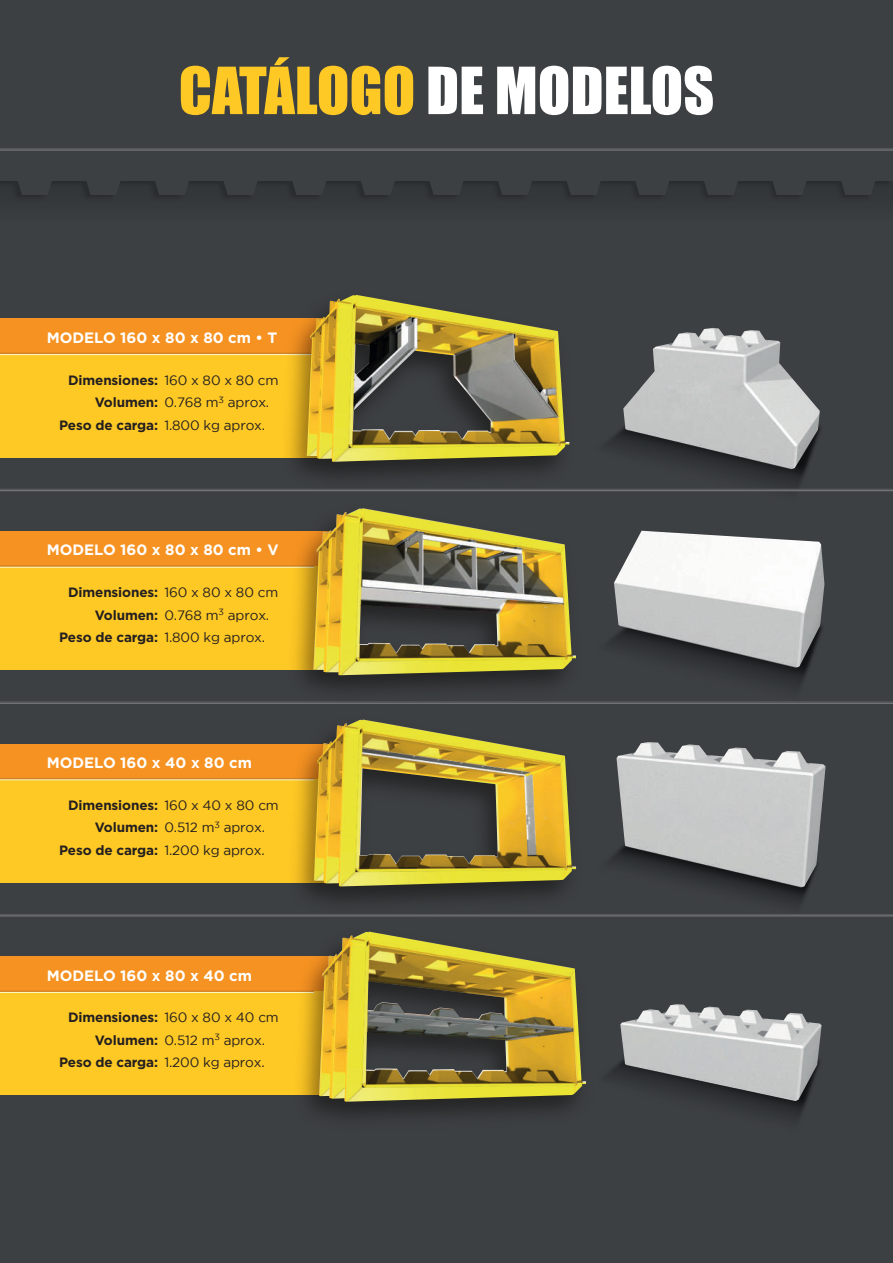
<style>
.page{position:relative;width:893px;height:1263px;background:#3d4043}
.page>*{position:absolute;margin:0;border:0;box-sizing:border-box;transform-origin:0 0}
.t1{font:60px "Impact";color:#fff}
.t2{font:700 15px "Gotham";color:#fff}
.t3{font:13.5px "Gotham";letter-spacing:-.01em;color:#231f20}
.t4{font:700 13.5px "Gotham";letter-spacing:-.01em;color:#231f20}
.s1{color:#fec825}
.s2{font-weight:400}
.s3{font-weight:700}
</style>
<div class="page">
<svg style="left:16px;top:181px;width:38px;height:14px"></svg>
<svg style="left:84px;top:181px;width:39px;height:14px"></svg>
<svg style="left:153px;top:181px;width:38px;height:14px"></svg>
<svg style="left:222px;top:181px;width:38px;height:14px"></svg>
<svg style="left:290px;top:181px;width:38px;height:14px"></svg>
<svg style="left:359px;top:181px;width:38px;height:14px"></svg>
<svg style="left:427px;top:181px;width:39px;height:14px"></svg>
<svg style="left:496px;top:181px;width:38px;height:14px"></svg>
<svg style="left:565px;top:181px;width:38px;height:14px"></svg>
<svg style="left:633px;top:181px;width:38px;height:14px"></svg>
<svg style="left:702px;top:181px;width:38px;height:14px"></svg>
<svg style="left:770px;top:181px;width:39px;height:14px"></svg>
<svg style="left:839px;top:181px;width:38px;height:14px"></svg>
<hr style="left:0;top:149px;width:893px;height:2px;background:#76787b">
<hr style="left:0;top:148px;width:893px;height:2px;background:#57585a">
<img style="left:593px;top:854px;width:277px;height:63px">
<img style="left:616px;top:761px;width:210px;height:126px">
<img style="left:620px;top:1004px;width:202px;height:97px">
<img style="left:586px;top:428px;width:287px;height:103px">
<img style="left:623px;top:328px;width:197px;height:141px">
<div style="left:0;top:319px;width:344px;height:138px;background:#fec825"></div>
<div style="left:0;top:319px;width:344px;height:34px;background:#f59222"></div>
<hr style="left:0;top:354px;width:314px;height:1px;background:#fbf8c2">
<hr style="left:0;top:353px;width:314px;height:1px;background:#d58326">
<div style="left:0;top:531px;width:344px;height:139px;background:#fec825"></div>
<div style="left:0;top:531px;width:344px;height:35px;background:#f59222"></div>
<hr style="left:0;top:566px;width:314px;height:2px;background:#fbf8c2">
<hr style="left:0;top:565px;width:314px;height:2px;background:#d58326">
<div style="left:0;top:744px;width:344px;height:138px;background:#fec825"></div>
<div style="left:0;top:744px;width:344px;height:34px;background:#f59222"></div>
<hr style="left:0;top:779px;width:314px;height:1px;background:#fbf8c2">
<hr style="left:0;top:778px;width:314px;height:1px;background:#d58326">
<div style="left:0;top:957px;width:344px;height:138px;background:#fec825"></div>
<div style="left:0;top:957px;width:344px;height:34px;background:#f59222"></div>
<hr style="left:0;top:991px;width:314px;height:2px;background:#fbf8c2">
<hr style="left:0;top:990px;width:314px;height:2px;background:#d58326">
<hr style="left:0;top:702px;width:893px;height:2px;background:#76787b">
<hr style="left:0;top:701px;width:893px;height:2px;background:#57585a">
<hr style="left:0;top:915px;width:893px;height:1px;background:#76787b">
<hr style="left:0;top:914px;width:893px;height:1px;background:#57585a">
<img style="left:274px;top:318px;width:312px;height:174px">
<img style="left:307px;top:295px;width:262px;height:167px">
<hr style="left:0;top:490px;width:893px;height:1px;background:#76787b">
<hr style="left:0;top:489px;width:893px;height:1px;background:#57585a">
<img style="left:281px;top:496px;width:312px;height:194px">
<img style="left:313px;top:508px;width:263px;height:167px">
<img style="left:287px;top:956px;width:315px;height:163px">
<img style="left:319px;top:931px;width:267px;height:171px">
<img style="left:282px;top:746px;width:311px;height:171px">
<img style="left:314px;top:719px;width:262px;height:167px">
<img style="left:545px;top:566px;width:280px;height:195px">
<img style="left:614px;top:531px;width:210px;height:137px">
<h1 class="t1" style="left:179px;top:44px;width:537px"><span class="s1">CATÁLOGO</span> DE MODELOS</h1>
<p class="t2" style="left:47px;top:329px;width:232px">MODELO 160 x 80 x 80 cm • T</p>
<p class="t4" style="left:68px;top:372px;width:212px">Dimensiones: <span class="s2">160 x 80 x 80 cm</span></p>
<p class="t3" style="left:95px;top:395px;width:176px"><span class="s3">Volumen:</span> 0.768 m<sup>3</sup> aprox.</p>
<p class="t3" style="left:59px;top:417px;width:208px"><span class="s3">Peso de carga:</span> 1.800 kg aprox.</p>
<p class="t2" style="left:47px;top:541px;width:234px">MODELO 160 x 80 x 80 cm • V</p>
<p class="t4" style="left:68px;top:584px;width:212px">Dimensiones: <span class="s2">160 x 80 x 80 cm</span></p>
<p class="t3" style="left:95px;top:607px;width:176px"><span class="s3">Volumen:</span> 0.768 m<sup>3</sup> aprox.</p>
<p class="t3" style="left:59px;top:630px;width:208px"><span class="s3">Peso de carga:</span> 1.800 kg aprox.</p>
<p class="t2" style="left:47px;top:754px;width:207px">MODELO 160 x 40 x 80 cm</p>
<p class="t4" style="left:68px;top:797px;width:212px">Dimensiones: <span class="s2">160 x 40 x 80 cm</span></p>
<p class="t3" style="left:95px;top:820px;width:172px"><span class="s3">Volumen:</span> 0.512 m<sup>3</sup> aprox.</p>
<p class="t3" style="left:59px;top:842px;width:207px"><span class="s3">Peso de carga:</span> 1.200 kg aprox.</p>
<p class="t2" style="left:47px;top:967px;width:207px">MODELO 160 x 80 x 40 cm</p>
<p class="t4" style="left:68px;top:1010px;width:212px">Dimensiones: <span class="s2">160 x 80 x 40 cm</span></p>
<p class="t3" style="left:95px;top:1033px;width:172px"><span class="s3">Volumen:</span> 0.512 m<sup>3</sup> aprox.</p>
<p class="t3" style="left:59px;top:1055px;width:207px"><span class="s3">Peso de carga:</span> 1.200 kg aprox.</p>
</div>
